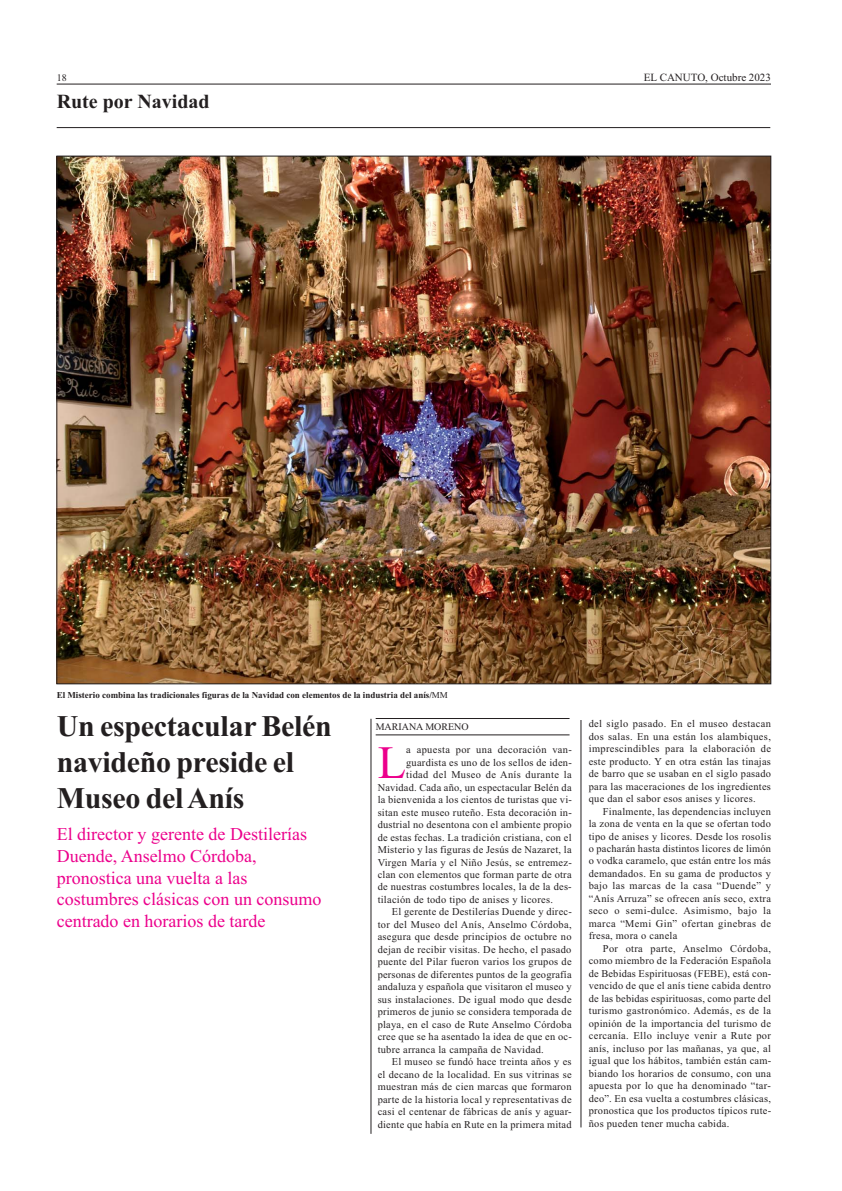
<style>
.page{position:relative;width:842px;height:1191px;background:#fff}
.page>*{position:absolute;margin:0;border:0;box-sizing:border-box;transform-origin:0 0}
.t1{font:46.4px "Times New Roman";color:#ec008c}
.t2{font:700 30px/36px "Times New Roman";letter-spacing:-.01em;color:#231f20}
.t3{font:700 20px "Times New Roman";color:#231f20}
.t4{font:18px/21.6px "Times New Roman";color:#ec008c}
.t5{font:11px "Times New Roman";color:#231f20}
.t6{font:10.4px/12.5px "Times New Roman";letter-spacing:.025em;color:#231f20;text-align:justify}
.t7{font:10px "Times New Roman";color:#231f20}
.t8{font:700 9px "Times New Roman";color:#231f20}
.s1{font-weight:400}
</style>
<div class="page">
<hr style="left:57px;top:84px;width:714px;height:1px;background:#231f20">
<hr style="left:57px;top:127px;width:713px;height:1px;background:#231f20">
<img style="left:59px;top:158px;width:710px;height:524px">
<hr style="left:376px;top:718px;width:194px;height:1px;background:#231f20">
<hr style="left:376px;top:735px;width:194px;height:1px;background:#231f20">
<hr style="left:371px;top:719px;width:1px;height:415px;background:#231f20">
<hr style="left:581px;top:720px;width:1px;height:407px;background:#231f20">
<p class="t7" style="left:57px;top:74px;width:11px">18</p>
<p class="t5" style="left:644px;top:74px;width:129px">EL CANUTO, Octubre 2023</p>
<h3 class="t3" style="left:57px;top:95px;width:154px">Rute por Navidad</h3>
<p class="t8" style="left:57px;top:692px;width:393px">El Misterio combina las tradicionales figuras de la Navidad con elementos de la industria del anís/<span class="s1">MM</span></p>
<h2 class="t2" style="left:57px;top:712px;width:277px">Un espectacular Belén navideño preside el<br>Museo del Anís</h2>
<h3 class="t4" style="left:57px;top:825px;width:266px">El director y gerente de Destilerías<br>Duende, Anselmo Córdoba, pronostica una vuelta a las costumbres clásicas con un consumo centrado en horarios de tarde</h3>
<p class="t7" style="left:376px;top:723px;width:95px">MARIANA MORENO</p>
<p class="t6" style="left:589px;top:718px;width:184px">del siglo pasado. En el museo destacan dos salas. En una están los alambiques, imprescindibles para la elaboración de este producto. Y en otra están las tinajas de barro que se usaban en el siglo pasado para las maceraciones de los ingredientes que dan el sabor esos anises y licores.</p>
<p class="t6" style="left:589px;top:806px;width:184px;text-indent:14px">Finalmente, las dependencias incluyen la zona de venta en la que se ofertan todo tipo de anises y licores. Desde los rosolis o pacharán hasta distintos licores de limón o vodka caramelo, que están entre los más demandados. En su gama de productos y bajo las marcas de la casa “Duende” y “Anís Arruza” se ofrecen anís seco, extra seco o semi-dulce. Asimismo, bajo la marca “Memi Gin” ofertan ginebras de fresa, mora o canela</p>
<p class="t6" style="left:589px;top:943px;width:184px;text-indent:14px">Por otra parte, Anselmo Córdoba, como miembro de la Federación Española de Bebidas Espirituosas (FEBE), está con&shy;vencido de que el anís tiene cabida dentro de las bebidas espirituosas, como parte del turismo gastronómico. Además, es de la opinión de la importancia del turismo de cercanía. Ello incluye venir a Rute por anís, incluso por las mañanas, ya que, al igual que los hábitos, también están cam&shy;biando los horarios de consumo, con una apuesta por lo que ha denominado “tar&shy;deo”. En esa vuelta a costumbres clásicas, pronostica que los productos típicos rute&shy;ños pueden tener mucha cabida.</p>
<h1 class="t1" style="left:378px;top:746px;width:30px">L</h1>
<p class="t6" style="left:406px;top:744px;width:167px">a apuesta por una decoración van-</p>
<p class="t6" style="left:406px;top:757px;width:167px">guardista es uno de los sellos de iden-</p>
<p class="t6" style="left:406px;top:769px;width:167px">tidad del Museo de Anís durante la</p>
<p class="t6" style="left:378px;top:782px;width:195px">Navidad. Cada año, un espectacular Belén da</p>
<p class="t6" style="left:378px;top:794px;width:196px">la bienvenida a los cientos de turistas que vi-</p>
<p class="t6" style="left:378px;top:807px;width:196px">sitan este museo ruteño. Esta decoración in-</p>
<p class="t6" style="left:378px;top:819px;width:195px">dustrial no desentona con el ambiente propio</p>
<p class="t6" style="left:378px;top:832px;width:195px">de estas fechas. La tradición cristiana, con el</p>
<p class="t6" style="left:378px;top:844px;width:195px">Misterio y las figuras de Jesús de Nazaret, la</p>
<p class="t6" style="left:378px;top:857px;width:196px">Virgen María y el Niño Jesús, se entremez-</p>
<p class="t6" style="left:378px;top:869px;width:195px">clan con elementos que forman parte de otra</p>
<p class="t6" style="left:378px;top:882px;width:196px">de nuestras costumbres locales, la de la des-</p>
<p class="t6" style="left:378px;top:894px;width:177px">tilación de todo tipo de anises y licores.</p>
<p class="t6" style="left:392px;top:907px;width:182px">El gerente de Destilerías Duende y direc-</p>
<p class="t6" style="left:378px;top:919px;width:195px">tor del Museo del Anís, Anselmo Córdoba,</p>
<p class="t6" style="left:378px;top:932px;width:195px">asegura que desde principios de octubre no</p>
<p class="t6" style="left:378px;top:944px;width:195px">dejan de recibir visitas. De hecho, el pasado</p>
<p class="t6" style="left:378px;top:957px;width:195px">puente del Pilar fueron varios los grupos de</p>
<p class="t6" style="left:378px;top:969px;width:195px">personas de diferentes puntos de la geografía</p>
<p class="t6" style="left:378px;top:982px;width:195px">andaluza y española que visitaron el museo y</p>
<p class="t6" style="left:378px;top:994px;width:195px">sus instalaciones. De igual modo que desde</p>
<p class="t6" style="left:378px;top:1007px;width:195px">primeros de junio se considera temporada de</p>
<p class="t6" style="left:378px;top:1019px;width:195px">playa, en el caso de Rute Anselmo Córdoba</p>
<p class="t6" style="left:378px;top:1032px;width:196px">cree que se ha asentado la idea de que en oc-</p>
<p class="t6" style="left:378px;top:1044px;width:168px">tubre arranca la campaña de Navidad.</p>
<p class="t6" style="left:392px;top:1056px;width:181px">El museo se fundó hace treinta años y es</p>
<p class="t6" style="left:378px;top:1069px;width:195px">el decano de la localidad. En sus vitrinas se</p>
<p class="t6" style="left:378px;top:1081px;width:195px">muestran más de cien marcas que formaron</p>
<p class="t6" style="left:378px;top:1094px;width:195px">parte de la historia local y representativas de</p>
<p class="t6" style="left:378px;top:1106px;width:196px">casi el centenar de fábricas de anís y aguar-</p>
<p class="t6" style="left:378px;top:1119px;width:195px">diente que había en Rute en la primera mitad</p>
</div>
